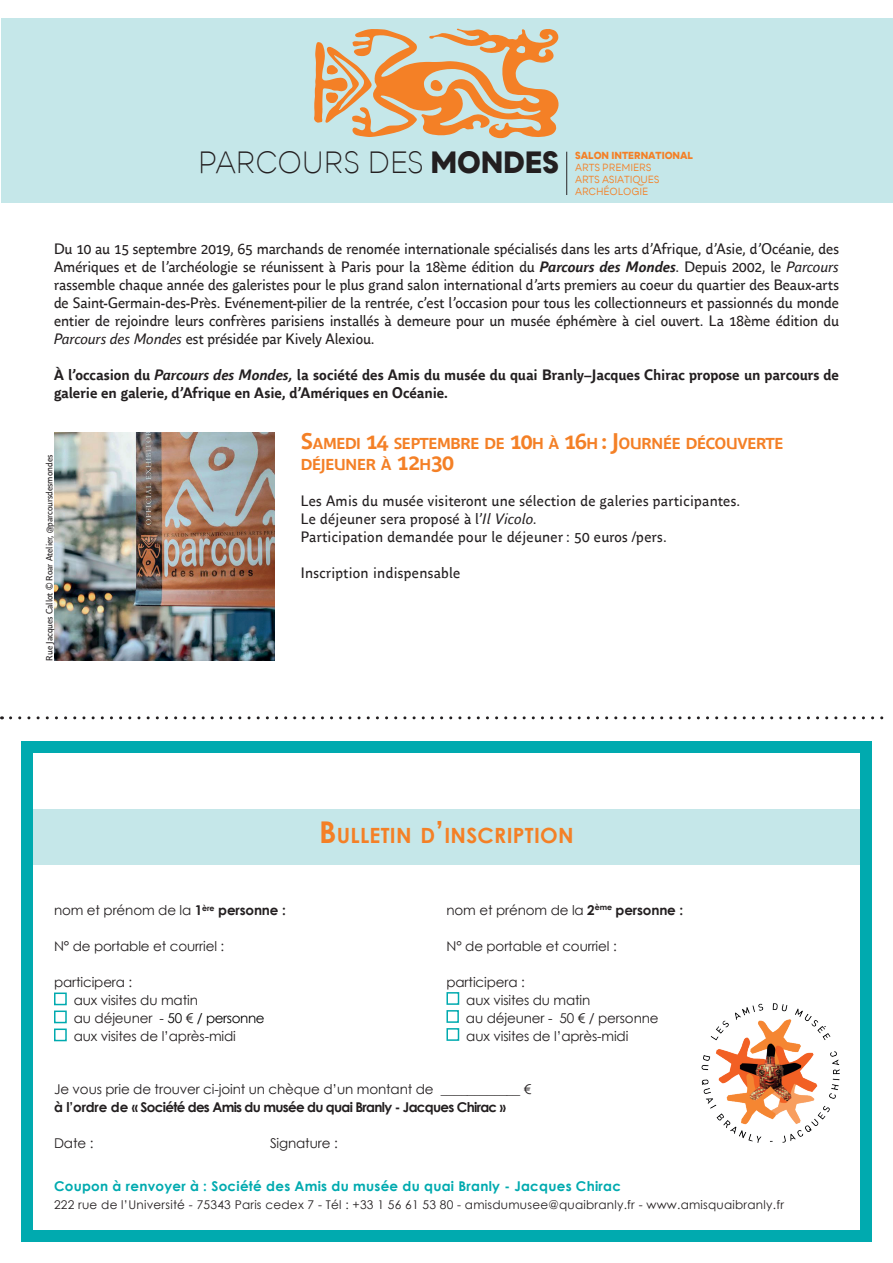
<style>
.page{position:relative;width:893px;height:1263px;background:#fff}
.page>*{position:absolute;margin:0;border:0;box-sizing:border-box;transform-origin:0 0}
.t1{font:300 30px "Qualion";letter-spacing:-.025em;color:#231f20;scale:.94 1}
.t2{font:700 21px "Century Gothic";letter-spacing:.015em;color:#f48026}
.t3{font:700 15.75px/21px "Parisine Office";letter-spacing:-.015em;color:#f48026}
.t4{font:15px/18px "Parisine Office";letter-spacing:.02em;color:#231f20;text-align:justify}
.t5{font:700 15px/18px "Parisine Office";letter-spacing:-.005em;color:#231f20}
.t6{font:13.5px/18px "Century Gothic";letter-spacing:-.01em;color:#231f20}
.t7{font:700 13.5px "Century Gothic";letter-spacing:.02em;color:#00aaaf}
.t8{font:700 13.5px "Century Gothic";letter-spacing:-.05em;color:#231f20}
.t9{font:12px "Century Gothic";letter-spacing:.02em;color:#231f20}
.t10{font:10.05px/12px "Qualion";letter-spacing:-.015em;color:#f48026;scale:.94 1}
.t11{font:800 10.05px "Qualion";letter-spacing:-.005em;color:#f48026;scale:.94 1}
.t12{font:9px "Parisine Office";color:#231f20}
.s1{font-weight:800}
.s2{font-weight:700;font-style:italic}
.s3{font-style:italic}
.s4{font-size:22.5px}
.s5{font-weight:700}
.s6{color:#000}
.s7{font-size:30px}
</style>
<div class="page">
<div style="left:21px;top:810px;width:850px;height:55px;background:#c5e7e9"></div>
<div style="left:2px;top:18px;width:891px;height:185px;background:#c5e7e9"></div>
<svg style="left:11px;top:716px;width:873px;height:3px"></svg>
<hr style="left:566px;top:152px;width:1px;height:43px;background:#231f20">
<svg style="left:314px;top:29px;width:244px;height:109px"></svg>
<div style="left:27px;top:741px;width:842px;height:12px;background:#00aaaf"></div>
<div style="left:21px;top:1230px;width:850px;height:11px;background:#00aaaf"></div>
<div style="left:21px;top:741px;width:12px;height:498px;background:#00aaaf"></div>
<div style="left:860px;top:741px;width:11px;height:498px;background:#00aaaf"></div>
<div style="left:54px;top:992px;width:13px;height:13px;border:2px solid #00aaaf"></div>
<div style="left:54px;top:1010px;width:13px;height:13px;border:2px solid #00aaaf"></div>
<div style="left:54px;top:1028px;width:13px;height:13px;border:2px solid #00aaaf"></div>
<div style="left:446px;top:992px;width:13px;height:13px;border:2px solid #00aaaf"></div>
<div style="left:446px;top:1010px;width:13px;height:13px;border:2px solid #00aaaf"></div>
<div style="left:446px;top:1028px;width:13px;height:13px;border:2px solid #00aaaf"></div>
<img style="left:701px;top:1003px;width:139px;height:140px">
<img style="left:54px;top:432px;width:221px;height:229px">
<h1 class="t1" style="left:198px;top:145px;width:386px">PARCOURS DES <span class="s1">MONDES</span></h1>
<p class="t11" style="left:575px;top:150px;width:127px">SALON INTERNATIONAL</p>
<p class="t10" style="left:575px;top:161px;width:91px">ARTS PREMIERS<br>ARTS ASIATIQUES<br>ARCHÉOLOGIE</p>
<p class="t4" style="left:54px;top:239px;width:786px">Du 10 au 15 septembre 2019, 65 marchands de renomée internationale spécialisés dans les arts d’Afrique, d’Asie, d’Océanie, des Amériques et de l’archéologie se réunissent à Paris pour la 18ème édition du <span class="s2">Parcours des Mondes</span>. Depuis 2002, le <span class="s3">Parcours </span>rassemble chaque année des galeristes pour le plus grand salon international d’arts premiers au coeur du quartier des Beaux-arts de Saint-Germain-des-Près. Evénement-pilier de la rentrée, c’est l’occasion pour tous les collectionneurs et passionnés du monde entier de rejoindre leurs confrères parisiens installés à demeure pour un musée éphémère à ciel ouvert. La 18ème édition du <span class="s3">Parcours des Mondes</span> est présidée par Kively Alexiou.</p>
<p class="t5" style="left:54px;top:365px;width:786px">À l’occasion du <span class="s3">Parcours des Mondes,</span> la société des Amis du musée du quai Branly–Jacques Chirac propose un parcours de galerie en galerie, d’Afrique en Asie, d’Amériques en Océanie.</p>
<p class="t3" style="left:301px;top:432px;width:484px"><span class="s4">S</span>AMEDI <span class="s4">14</span> SEPTEMBRE DE <span class="s4">10</span>H À <span class="s4">16</span>H <span class="s4">: J</span>OURNÉE DÉCOUVERTE<br>DÉJEUNER À <span class="s4">12</span>H<span class="s4">30</span></p>
<p class="t4" style="left:301px;top:491px;width:441px;text-align:left">Les Amis du musée visiteront une sélection de galeries participantes.<br>Le déjeuner sera proposé à l’<span class="s3">Il Vicolo.<br></span>Participation demandée pour le déjeuner : 50 euros /pers.</p>
<p class="t4" style="left:301px;top:563px;width:161px">Inscription indispensable</p>
<p class="t12" style="left:43px;top:661px;width:207px;rotate:-90deg">Rue Jacques Callot © Roar Atelier, @parcoursdesmondes</p>
<p class="t6" style="left:54px;top:901px;width:233px">nom et prénom de la <span class="s5">1</span><sup>ère</sup> <span class="s5">personne :</span></p>
<p class="t6" style="left:54px;top:937px;width:172px">N° de portable et courriel :</p>
<p class="t6" style="left:74px;top:973px;width:192px;text-indent:-20px">participera :<br>aux visites du matin<br>au déjeuner - <span class="s6">50</span> € <span class="s6">/ personne </span>aux visites de l’après-midi</p>
<h2 class="t2" style="left:319px;top:819px;width:256px"><span class="s7">B</span>ULLETIN D<span class="s7">’</span>INSCRIPTION</h2>
<p class="t6" style="left:446px;top:901px;width:238px">nom et prénom de la <span class="s5">2</span><sup>ème</sup> <span class="s5">personne :</span></p>
<p class="t6" style="left:446px;top:937px;width:172px">N° de portable et courriel :</p>
<p class="t6" style="left:466px;top:973px;width:194px;text-indent:-19px">participera :<br>aux visites du matin<br>au déjeuner - 50 € / personne aux visites de l’après-midi</p>
<p class="t6" style="left:54px;top:1079px;width:479px">Je vous prie de trouver ci-joint un chèque d’un montant de ____________ €</p>
<p class="t8" style="left:54px;top:1096px;width:453px">à l’ordre de « Société des Amis du musée du quai Branly - Jacques Chirac »</p>
<p class="t6" style="left:54px;top:1133px;width:41px">Date :</p>
<p class="t6" style="left:270px;top:1133px;width:69px">Signature :</p>
<p class="t7" style="left:54px;top:1176px;width:569px">Coupon à renvoyer à : Société des Amis du musée du quai Branly - Jacques Chirac</p>
<p class="t9" style="left:54px;top:1196px;width:731px">222 rue de l’Université - 75343 Paris cedex 7 - Tél : +33 1 56 61 53 80 - amisdumusee@quaibranly.fr - www.amisquaibranly.fr</p>
</div>
